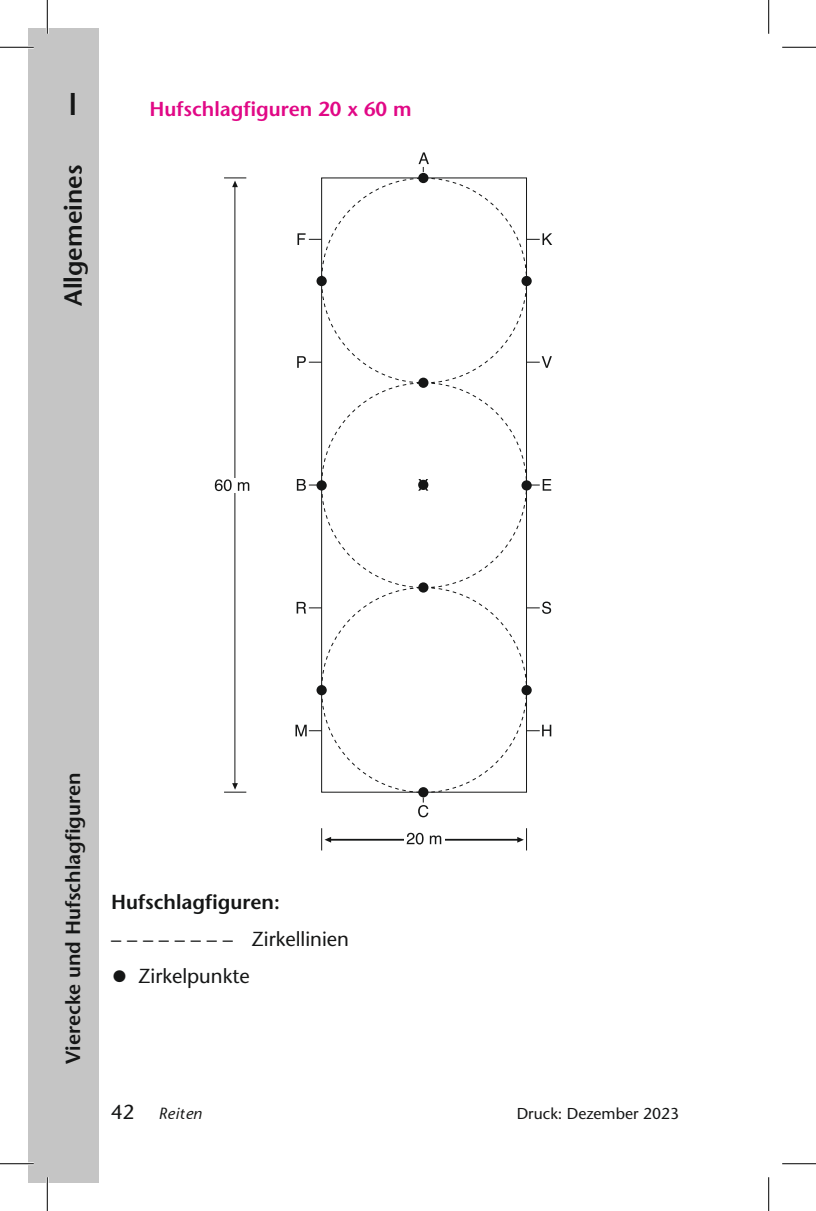
<style>
.page{position:relative;width:816px;height:1211px;background:#fff}
.page>*{position:absolute;margin:0;border:0;box-sizing:border-box;transform-origin:0 0}
.t1{font:600 31.5px "Stone Sans Std";color:#151616;scale:.85 1}
.t2{font:600 24.75px "Stone Sans Std";color:#151616}
.t3{font:600 20.25px "Stone Sans Std";color:#151616}
.t4{font:500 20.25px "Stone Sans Std";color:#151616}
.t5{font:600 20.25px "Stone Sans Std";color:#e10886}
.t6{font:500 15.75px "Stone Sans Std";color:#151616}
.t7{font:italic 500 15.75px "Stone Sans";color:#151616}
.s1{font-size:33.75px}
.s2{font-family:"Stone Sans Std";font-style:normal;font-size:20.25px}
</style>
<div class="page">
<div style="left:704px;top:334px;width:38px;height:39px;border:1px solid #fff;border-radius:50%"></div>
<div style="left:704px;top:851px;width:38px;height:38px;border:1px solid #fff;border-radius:50%"></div>
<div style="left:28px;top:28px;width:70px;height:1155px;background:#c5c5c5"></div>
<svg style="left:297px;top:233px;width:24px;height:12px"></svg>
<svg style="left:526px;top:233px;width:26px;height:12px"></svg>
<svg style="left:297px;top:356px;width:24px;height:12px"></svg>
<svg style="left:526px;top:356px;width:25px;height:12px"></svg>
<svg style="left:224px;top:783px;width:22px;height:9px"></svg>
<hr style="left:327px;top:839px;width:193px;height:1px;background:#151616">
<svg style="left:321px;top:828px;width:10px;height:22px"></svg>
<svg style="left:517px;top:828px;width:10px;height:22px"></svg>
<svg style="left:403px;top:832px;width:41px;height:13px"></svg>
<svg style="left:406px;top:833px;width:17px;height:11px"></svg>
<svg style="left:429px;top:835px;width:12px;height:9px"></svg>
<svg style="left:297px;top:479px;width:24px;height:12px"></svg>
<svg style="left:526px;top:479px;width:25px;height:12px"></svg>
<svg style="left:296px;top:602px;width:25px;height:11px"></svg>
<svg style="left:526px;top:601px;width:25px;height:13px"></svg>
<svg style="left:295px;top:725px;width:26px;height:11px"></svg>
<svg style="left:526px;top:725px;width:25px;height:11px"></svg>
<div style="left:418px;top:787px;width:10px;height:10px;background:#151616;border-radius:50%"></div>
<svg style="left:418px;top:797px;width:10px;height:20px"></svg>
<div style="left:418px;top:173px;width:10px;height:10px;background:#151616;border-radius:50%"></div>
<svg style="left:316px;top:276px;width:10px;height:10px"></svg>
<div style="left:521px;top:276px;width:10px;height:10px;background:#151616;border-radius:50%"></div>
<svg style="left:316px;top:480px;width:10px;height:10px"></svg>
<div style="left:521px;top:480px;width:10px;height:10px;background:#151616;border-radius:50%"></div>
<svg style="left:316px;top:685px;width:10px;height:10px"></svg>
<div style="left:521px;top:685px;width:10px;height:10px;background:#151616;border-radius:50%"></div>
<svg style="left:418px;top:152px;width:11px;height:20px"></svg>
<hr style="left:234px;top:186px;width:1px;height:598px;background:#151616">
<svg style="left:227px;top:478px;width:11px;height:14px"></svg>
<svg style="left:215px;top:479px;width:16px;height:12px"></svg>
<svg style="left:238px;top:482px;width:11px;height:9px"></svg>
<svg style="left:321px;top:178px;width:205px;height:615px"></svg>
<svg style="left:224px;top:177px;width:22px;height:10px"></svg>
<div style="left:418px;top:480px;width:10px;height:10px;background:#151616;border-radius:50%"></div>
<hr style="left:0;top:46px;width:34px;height:3px;background:#fff">
<hr style="left:0;top:1162px;width:34px;height:3px;background:#fff">
<hr style="left:46px;top:0;width:3px;height:34px;background:#fff">
<hr style="left:46px;top:1177px;width:3px;height:34px;background:#fff">
<hr style="left:0;top:47px;width:34px;height:1px;background:#000">
<hr style="left:781px;top:47px;width:34px;height:1px;background:#000">
<hr style="left:0;top:1163px;width:34px;height:1px;background:#000">
<hr style="left:781px;top:1163px;width:34px;height:1px;background:#000">
<hr style="left:47px;top:0;width:1px;height:34px;background:#000">
<hr style="left:47px;top:1177px;width:1px;height:34px;background:#000">
<hr style="left:768px;top:0;width:1px;height:34px;background:#000">
<hr style="left:768px;top:1177px;width:1px;height:34px;background:#000">
<h1 class="t1" style="left:69px;top:85px;width:11px">I</h1>
<p class="t2" style="left:58px;top:306px;width:143px;rotate:-90deg">Allgemeines</p>
<p class="t5" style="left:149px;top:97px;width:263px">Hufschlagfiguren 20 x 60 m</p>
<p class="t3" style="left:61px;top:1064px;width:293px;rotate:-90deg">Vierecke und Hufschlagfiguren</p>
<p class="t3" style="left:111px;top:889px;width:170px">Hufschlagfiguren:</p>
<p class="t4" style="left:111px;top:927px;width:239px">– – – – – – – – Zirkellinien</p>
<p class="t4" style="left:111px;top:964px;width:140px"><span class="s1">•</span> Zirkelpunkte</p>
<p class="t7" style="left:111px;top:1104px;width:92px"><span class="s2">42</span> Reiten</p>
<p class="t6" style="left:516px;top:1104px;width:164px">Druck: Dezember 2023</p>
</div>
